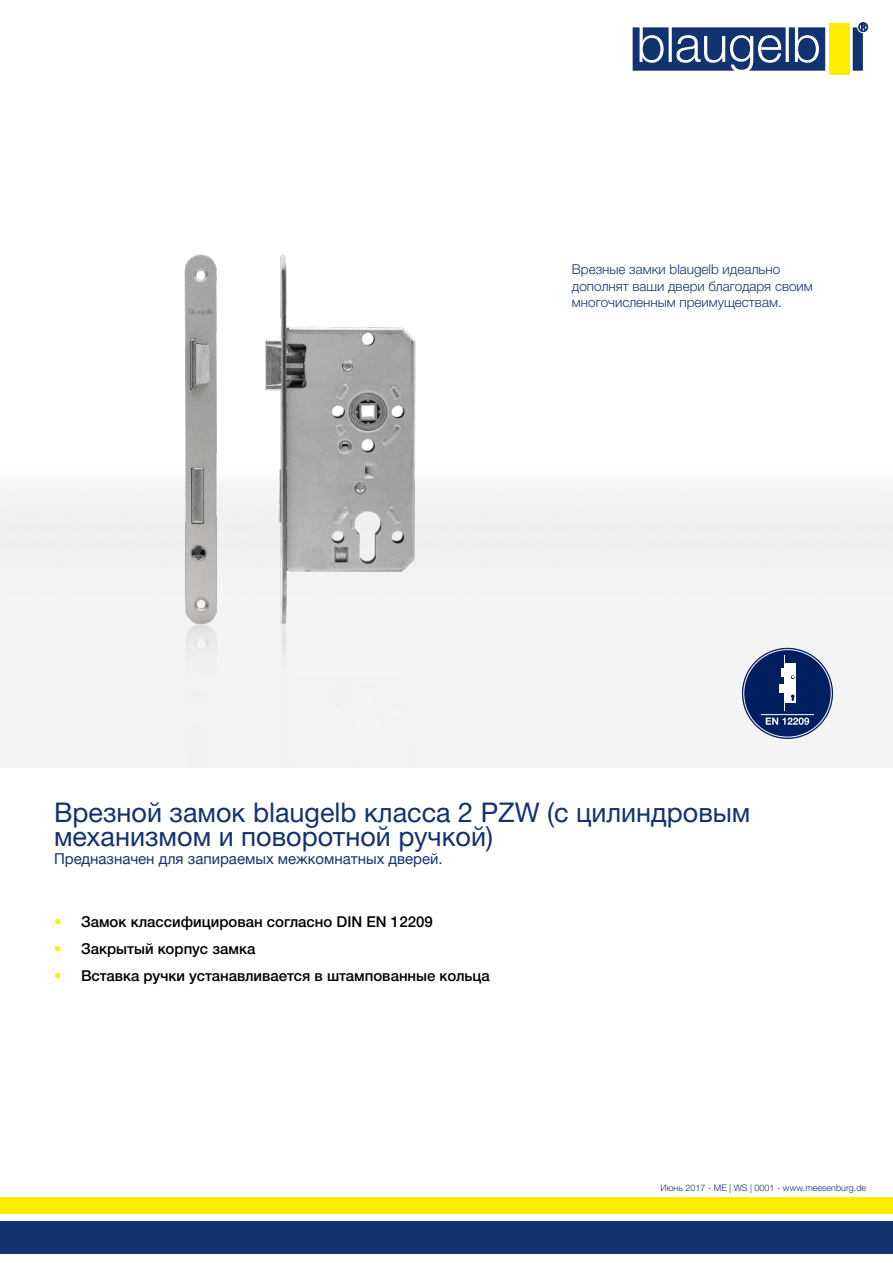
<style>
.page{position:relative;width:893px;height:1263px;background:#fff}
.page>*{position:absolute;margin:0;border:0;box-sizing:border-box;transform-origin:0 0}
.t1{font:27px/24px "Helvetica Neue LTW1 G";color:#133370}
.t2{font:500 15px "Helvetica Neue LTW1 G";color:#000}
.t3{font:15px "Helvetica Neue LTW1 G";color:#133370}
.t4{font:300 13.5px/16.2px "Helvetica Neue LTW1 G";color:#133370}
.t5{font:300 9px "Helvetica Neue LTW1 G";color:#133370}
.s1{color:#ffed00}
</style>
<div class="page">
<div style="left:0;top:482px;width:893px;height:285px;background:#f4f4f4"></div>
<div style="left:0;top:1222px;width:893px;height:32px;background:#133370"></div>
<div style="left:0;top:1197px;width:893px;height:17px;background:#ffed00"></div>
<svg style="left:633px;top:22px;width:235px;height:49px"></svg>
<div style="left:829px;top:23px;width:20px;height:51px;background:#ffed00"></div>
<img style="left:111px;top:254px;width:394px;height:513px">
<svg style="left:742px;top:648px;width:90px;height:90px"></svg>
<div style="left:744px;top:650px;width:87px;height:87px;background:#001f60;border-radius:50%"></div>
<hr style="left:761px;top:714px;width:53px;height:1px;background:#fff">
<svg style="left:766px;top:717px;width:43px;height:8px"></svg>
<hr style="left:784px;top:655px;width:1px;height:56px;background:#fff">
<div style="left:784px;top:663px;width:12px;height:40px;background:#fff"></div>
<svg style="left:781px;top:668px;width:3px;height:9px"></svg>
<div style="left:779px;top:684px;width:5px;height:8px;background:#fff"></div>
<svg style="left:791px;top:694px;width:4px;height:7px"></svg>
<p class="t4" style="left:572px;top:261px;width:242px">Врезные замки blaugelb идеально дополнят ваши двери благодаря своим многочисленным преимуществам.</p>
<h1 class="t1" style="left:54px;top:800px;width:698px">Врезной замок blaugelb класса 2 PZW (с цилиндровым механизмом и поворотной ручкой)</h1>
<p class="t3" style="left:54px;top:850px;width:390px">Предназначен для запираемых межкомнатных дверей.</p>
<p class="t2" style="left:54px;top:913px;width:380px"><span class="s1">•</span> Замок классифицирован согласно DIN EN 12209</p>
<p class="t2" style="left:54px;top:940px;width:203px"><span class="s1">•</span> Закрытый корпус замка</p>
<p class="t2" style="left:54px;top:967px;width:437px"><span class="s1">•</span> Вставка ручки устанавливается в штампованные кольца</p>
<p class="t5" style="left:660px;top:1183px;width:207px">Июнь 2017 - ME | WS | 0001 - www.meesenburg.de</p>
</div>
